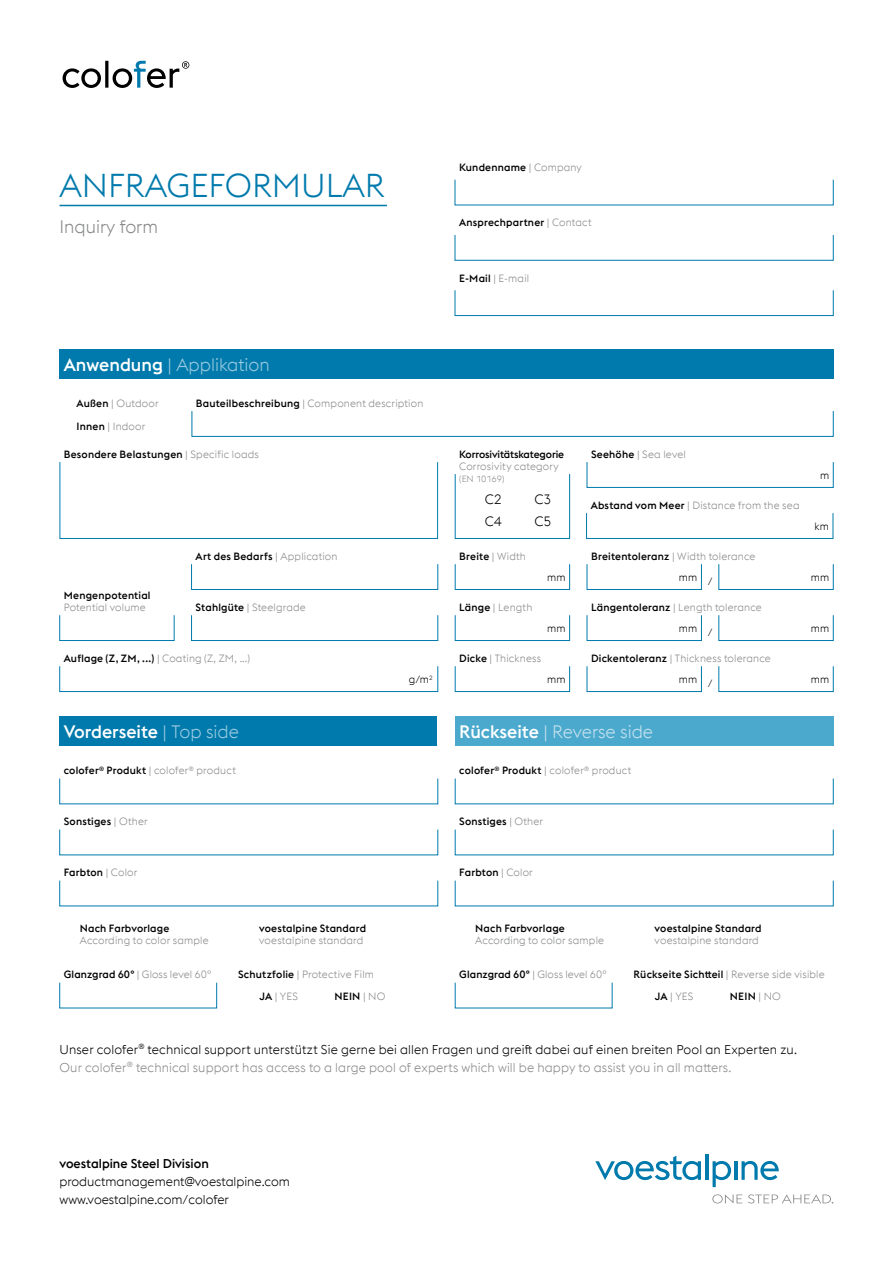
<style>
.page{position:relative;width:893px;height:1263px;background:#fff}
.page>*{position:absolute;margin:0;border:0;box-sizing:border-box;transform-origin:0 0}
.t1{font:300 33px "voestalpine";color:#007aac}
.t2{font:300 18px "voestalpine";color:#9bcbe1}
.t3{font:300 18px "voestalpine";color:#c5e1ee}
.t4{font:500 18px "voestalpine";color:#fff}
.t5{font:300 18px "voestalpine";color:#878988}
.t6{font:300 13.5px "voestalpine";color:#000}
.Fußzeile{font:300 12.75px "voestalpine";letter-spacing:.01em;color:#000}
.t7{font:300 12.75px "voestalpine";letter-spacing:.01em;color:#878988}
.Fußzeile-2{font:500 12.75px "voestalpine";color:#000}
.t8{font:300 10.5px "voestalpine";letter-spacing:.02em;color:#878988}
.t9{font:500 10.5px/12px "voestalpine";letter-spacing:.02em;color:#000}
.t10{font:500 10.5px/12px "voestalpine";letter-spacing:-.01em;color:#000}
.t11{font:300 10.5px "voestalpine";letter-spacing:.02em;color:#000}
.t12{font:300 9px "voestalpine";letter-spacing:-.005em;color:#878988}
.s1{font-weight:500;color:#fff}
.s2{font-weight:500;color:#000}
.s3{font-weight:300;color:#878988}
.s4{font-weight:300;color:#9bcbe1}
</style>
<div class="page">
<svg style="left:595px;top:1156px;width:106px;height:24px"></svg>
<hr style="left:705px;top:1154px;width:3px;height:26px;background:#007aac">
<svg style="left:713px;top:1161px;width:18px;height:26px"></svg>
<hr style="left:734px;top:1161px;width:3px;height:19px;background:#007aac">
<svg style="left:741px;top:1161px;width:38px;height:19px"></svg>
<svg style="left:712px;top:1194px;width:30px;height:9px"></svg>
<svg style="left:748px;top:1194px;width:85px;height:9px"></svg>
<svg style="left:63px;top:61px;width:126px;height:27px"></svg>
<hr style="left:60px;top:205px;width:327px;height:1px;background:#007aac">
<div style="left:455px;top:290px;width:378px;height:26px;border:1px solid #007aac"></div>
<div style="left:60px;top:349px;width:774px;height:29px;background:#007aac"></div>
<div style="left:60px;top:716px;width:377px;height:30px;background:#007aac"></div>
<div style="left:455px;top:716px;width:379px;height:30px;background:#4aa9cd"></div>
<div style="left:191px;top:615px;width:247px;height:26px;border:1px solid #007aac"></div>
<div style="left:60px;top:666px;width:378px;height:26px;border:1px solid #007aac"></div>
<div style="left:191px;top:564px;width:247px;height:26px;border:1px solid #007aac"></div>
<div style="left:60px;top:615px;width:114px;height:26px;border:1px solid #007aac"></div>
<div style="left:455px;top:564px;width:115px;height:26px;border:1px solid #007aac"></div>
<div style="left:587px;top:564px;width:115px;height:26px;border:1px solid #007aac"></div>
<div style="left:719px;top:564px;width:114px;height:26px;border:1px solid #007aac"></div>
<div style="left:455px;top:615px;width:115px;height:26px;border:1px solid #007aac"></div>
<div style="left:587px;top:615px;width:115px;height:26px;border:1px solid #007aac"></div>
<div style="left:719px;top:615px;width:114px;height:26px;border:1px solid #007aac"></div>
<div style="left:455px;top:666px;width:115px;height:26px;border:1px solid #007aac"></div>
<div style="left:587px;top:666px;width:115px;height:26px;border:1px solid #007aac"></div>
<div style="left:719px;top:666px;width:114px;height:26px;border:1px solid #007aac"></div>
<div style="left:239px;top:989px;width:12px;height:12px;border:1px solid #fff;border-radius:50%"></div>
<div style="left:318px;top:989px;width:12px;height:12px;border:1px solid #fff;border-radius:50%"></div>
<div style="left:635px;top:989px;width:11px;height:12px;border:1px solid #fff;border-radius:50%"></div>
<div style="left:714px;top:989px;width:12px;height:12px;border:1px solid #fff;border-radius:50%"></div>
<div style="left:60px;top:928px;width:11px;height:12px;border:1px solid #fff;border-radius:50%"></div>
<div style="left:455px;top:928px;width:12px;height:12px;border:1px solid #fff;border-radius:50%"></div>
<div style="left:239px;top:928px;width:12px;height:12px;border:1px solid #fff;border-radius:50%"></div>
<div style="left:634px;top:928px;width:12px;height:12px;border:1px solid #fff;border-radius:50%"></div>
<div style="left:455px;top:474px;width:115px;height:65px;border:1px solid #007aac"></div>
<div style="left:471px;top:493px;width:12px;height:12px;border:1px solid #fff;border-radius:50%"></div>
<div style="left:471px;top:515px;width:12px;height:12px;border:1px solid #fff;border-radius:50%"></div>
<div style="left:521px;top:493px;width:11px;height:12px;border:1px solid #fff;border-radius:50%"></div>
<div style="left:521px;top:515px;width:11px;height:12px;border:1px solid #fff;border-radius:50%"></div>
<div style="left:586px;top:513px;width:247px;height:26px;border:1px solid #007aac"></div>
<div style="left:60px;top:462px;width:378px;height:77px;border:1px solid #007aac"></div>
<div style="left:192px;top:411px;width:641px;height:26px;border:1px solid #007aac"></div>
<div style="left:587px;top:462px;width:246px;height:26px;border:1px solid #007aac"></div>
<div style="left:60px;top:397px;width:11px;height:11px;border:1px solid #fff;border-radius:50%"></div>
<div style="left:60px;top:420px;width:11px;height:12px;border:1px solid #fff;border-radius:50%"></div>
<p class="t1" style="left:60px;top:166px;width:327px">ANFRAGEFORMULAR</p>
<p class="t5" style="left:60px;top:216px;width:100px">Inquiry form</p>
<p class="t2" style="left:64px;top:354px;width:208px"><span class="s1">Anwendung</span> | Applikation</p>
<p class="t8" style="left:77px;top:397px;width:84px"><span class="s2">Außen</span> | Outdoor</p>
<p class="t8" style="left:77px;top:420px;width:70px"><span class="s2">Innen</span> | Indoor</p>
<p class="t8" style="left:196px;top:397px;width:229px"><span class="s2">Bauteilbeschreibung</span> | Component description</p>
<p class="t9" style="left:64px;top:448px;width:197px">Besondere Belastungen <span class="s3">| Specific loads</span></p>
<p class="t9" style="left:64px;top:589px;width:88px">Mengenpotential<br><span class="s3">Potential volume</span></p>
<p class="t9" style="left:196px;top:550px;width:143px">Art des Bedarfs <span class="s3">| Application</span></p>
<p class="t8" style="left:196px;top:601px;width:112px"><span class="s2">Stahlgüte</span> | Steelgrade</p>
<p class="t8" style="left:64px;top:652px;width:188px"><span class="s2">Auflage (Z, ZM, ...)</span> | Coating (Z, ZM, ...)</p>
<p class="t9" style="left:459px;top:161px;width:124px">Kundenname <span class="s3">| Company</span></p>
<p class="t9" style="left:459px;top:217px;width:134px">Ansprechpartner <span class="s3">| Contact</span></p>
<p class="t8" style="left:459px;top:272px;width:72px"><span class="s2">E-Mail</span> | E-mail</p>
<p class="t10" style="left:459px;top:448px;width:106px">Korrosivitätskategorie<br><span class="s3">Corrosivity category</span></p>
<p class="t12" style="left:459px;top:473px;width:47px">(EN 10169)</p>
<p class="t6" style="left:485px;top:491px;width:18px">C2</p>
<p class="t6" style="left:485px;top:514px;width:18px">C4</p>
<p class="t6" style="left:534px;top:491px;width:18px">C3</p>
<p class="t6" style="left:534px;top:514px;width:18px">C5</p>
<p class="t9" style="left:459px;top:550px;width:68px">Breite <span class="s3">| Width</span></p>
<p class="t8" style="left:459px;top:601px;width:75px"><span class="s2">Länge</span> | Length</p>
<p class="t11" style="left:547px;top:571px;width:20px">mm</p>
<p class="t11" style="left:547px;top:622px;width:20px">mm</p>
<p class="t8" style="left:459px;top:652px;width:84px"><span class="s2">Dicke</span> | Thickness</p>
<p class="t8" style="left:591px;top:448px;width:96px"><span class="s2">Seehöhe</span> | Sea level</p>
<p class="t8" style="left:591px;top:499px;width:210px"><span class="s2">Abstand vom Meer</span> | Distance from the sea</p>
<p class="t11" style="left:820px;top:469px;width:11px">m</p>
<p class="t11" style="left:814px;top:520px;width:16px">km</p>
<p class="t9" style="left:591px;top:550px;width:166px">Breitentoleranz <span class="s3">| Width tolerance</span></p>
<p class="t11" style="left:679px;top:571px;width:20px">mm</p>
<p class="t11" style="left:708px;top:576px;width:6px">/</p>
<p class="t11" style="left:811px;top:571px;width:20px">mm</p>
<p class="t8" style="left:591px;top:601px;width:172px"><span class="s2">Längentoleranz</span> | Length tolerance</p>
<p class="t11" style="left:679px;top:622px;width:20px">mm</p>
<p class="t11" style="left:708px;top:627px;width:6px">/</p>
<p class="t11" style="left:811px;top:622px;width:20px">mm</p>
<p class="t8" style="left:591px;top:652px;width:181px"><span class="s2">Dickentoleranz</span> | Thickness tolerance</p>
<p class="t11" style="left:409px;top:673px;width:26px">g/m<sup>2</sup></p>
<p class="t11" style="left:679px;top:673px;width:20px">mm</p>
<p class="t11" style="left:708px;top:678px;width:6px">/</p>
<p class="t11" style="left:811px;top:673px;width:20px">mm</p>
<p class="t11" style="left:547px;top:673px;width:20px">mm</p>
<p class="t4" style="left:64px;top:721px;width:177px">Vorderseite <span class="s4">| Top side</span></p>
<p class="t3" style="left:459px;top:722px;width:195px"><span class="s1">Rückseite</span> | Reverse side</p>
<p class="t8" style="left:64px;top:764px;width:174px"><span class="s2">colofer</span><sup>®</sup> <span class="s2">Produkt</span> | colofer<sup>®</sup> product</p>
<p class="t8" style="left:459px;top:764px;width:174px"><span class="s2">colofer</span><sup>®</sup> <span class="s2">Produkt</span> | colofer<sup>®</sup> product</p>
<p class="t9" style="left:64px;top:815px;width:85px">Sonstiges <span class="s3">| Other</span></p>
<p class="t9" style="left:459px;top:815px;width:85px">Sonstiges <span class="s3">| Other</span></p>
<p class="t9" style="left:64px;top:866px;width:75px">Farbton <span class="s3">| Color</span></p>
<p class="t9" style="left:459px;top:866px;width:75px">Farbton <span class="s3">| Color</span></p>
<p class="t9" style="left:80px;top:922px;width:91px">Nach Farbvorlage</p>
<p class="t8" style="left:80px;top:934px;width:130px">According to color sample</p>
<p class="t9" style="left:259px;top:922px;width:109px">voestalpine Standard</p>
<p class="t8" style="left:259px;top:934px;width:106px">voestalpine standard</p>
<p class="t9" style="left:475px;top:922px;width:91px">Nach Farbvorlage</p>
<p class="t8" style="left:475px;top:934px;width:130px">According to color sample</p>
<p class="t9" style="left:655px;top:922px;width:109px">voestalpine Standard</p>
<p class="t8" style="left:655px;top:934px;width:106px">voestalpine standard</p>
<p class="t8" style="left:64px;top:969px;width:149px"><span class="s2">Glanzgrad 60º</span> | Gloss level 60º</p>
<p class="t8" style="left:459px;top:969px;width:149px"><span class="s2">Glanzgrad 60º</span> | Gloss level 60º</p>
<p class="t8" style="left:238px;top:969px;width:137px"><span class="s2">Schutzfolie</span> | Protective Film</p>
<p class="t8" style="left:259px;top:990px;width:40px"><span class="s2">JA</span> | YES</p>
<p class="t9" style="left:334px;top:990px;width:53px">NEIN <span class="s3">| NO</span></p>
<p class="t8" style="left:634px;top:969px;width:193px"><span class="s2">Rückseite Sichtteil</span> | Reverse side visible</p>
<p class="t8" style="left:655px;top:990px;width:40px"><span class="s2">JA</span> | YES</p>
<p class="t9" style="left:730px;top:990px;width:53px">NEIN <span class="s3">| NO</span></p>
<p class="Fußzeile" style="left:60px;top:1042px;width:739px">Unser colofer<sup>®</sup> technical support unterstützt Sie gerne bei allen Fragen und greift dabei auf einen breiten Pool an Experten zu.</p>
<p class="t7" style="left:60px;top:1060px;width:674px">Our colofer<sup>®</sup> technical support has access to a large pool of experts which will be happy to assist you in all matters.</p>
<p class="Fußzeile-2" style="left:60px;top:1156px;width:151px">voestalpine Steel Division</p>
<p class="Fußzeile" style="left:60px;top:1174px;width:232px">productmanagement@voestalpine.com</p>
<p class="Fußzeile" style="left:60px;top:1192px;width:171px">www.voestalpine.com/colofer</p>
</div>
